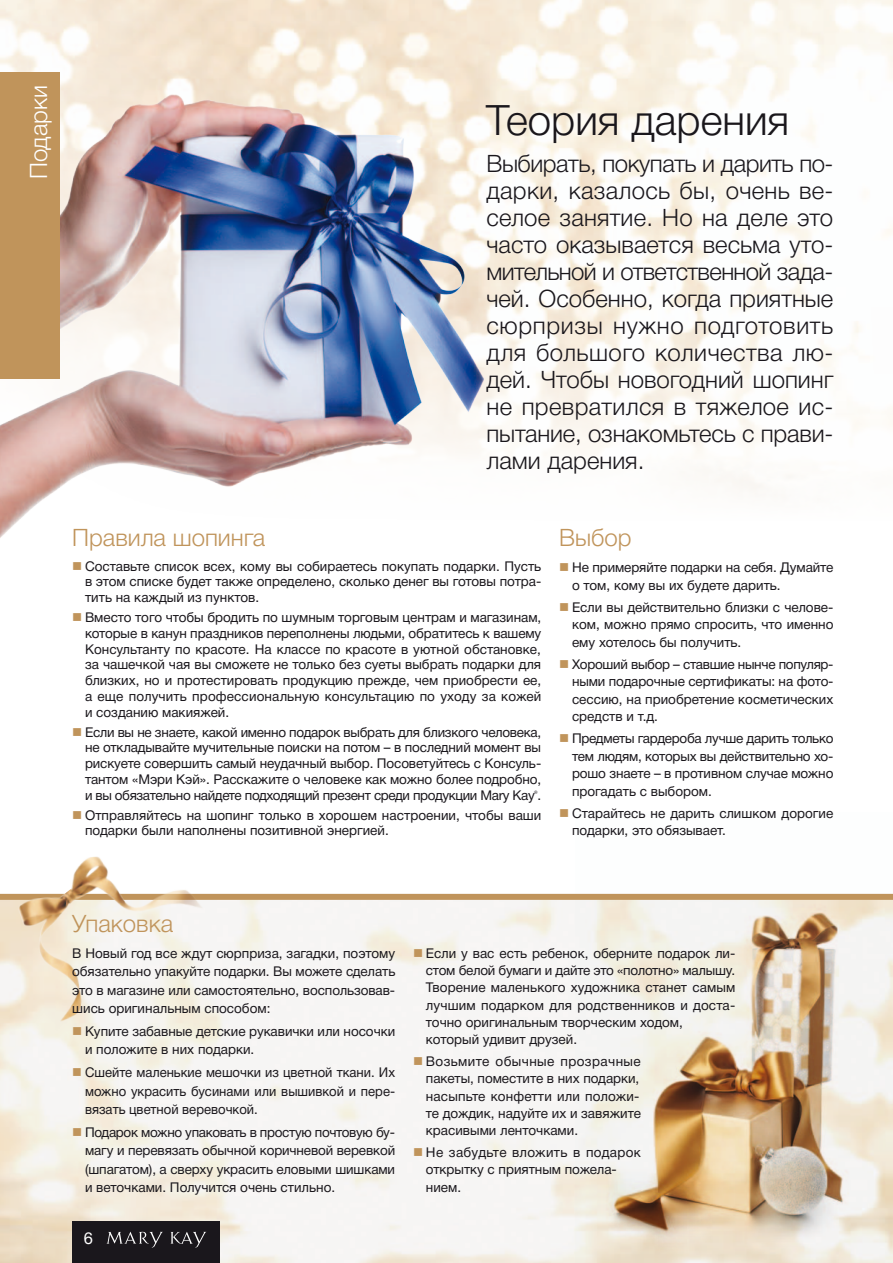
<style>
.page{position:relative;width:893px;height:1263px;background:#fff}
.page>*{position:absolute;margin:0;border:0;box-sizing:border-box;transform-origin:0 0}
.t1{font:300 42px "Helvetica Neue Cyr";color:#1a171c}
.заг_1{font:300 24px/27px "Helvetica Neue Cyr";letter-spacing:-.005em;color:#1a171c;text-align:justify}
.буллет_спец_предл{font:300 24px "Helvetica Neue Cyr";color:#c0945b}
.t2{font:300 24px "Helvetica Neue Cyr";color:#fff}
.t3{font:16.5px "Helvetica Neue Cyr";color:#fff}
.буллеты_3{font:13.5px/15.8px "Helvetica Neue Cyr";color:#1a171c;text-align:justify}
</style>
<div class="page">
<img style="left:0;top:900px;width:576px;height:363px">
<img style="left:576px;top:893px;width:317px;height:370px">
<img style="left:0;top:0;width:893px;height:494px">
<div style="left:0;top:894px;width:893px;height:6px;background:#c0945b"></div>
<img style="left:885px;top:893px;width:8px;height:188px">
<img style="left:6px;top:856px;width:253px;height:175px">
<img style="left:0;top:52px;width:509px;height:486px">
<div style="left:0;top:72px;width:60px;height:307px;background:#c0945b"></div>
<div style="left:72px;top:1222px;width:148px;height:41px;background:#1a171c"></div>
<svg style="left:107px;top:1232px;width:56px;height:15px"></svg>
<svg style="left:170px;top:1232px;width:36px;height:15px"></svg>
<svg style="left:73px;top:1027px;width:8px;height:8px"></svg>
<svg style="left:73px;top:1068px;width:8px;height:8px"></svg>
<svg style="left:73px;top:1128px;width:8px;height:8px"></svg>
<svg style="left:414px;top:948px;width:8px;height:8px"></svg>
<svg style="left:414px;top:1057px;width:8px;height:8px"></svg>
<svg style="left:414px;top:1148px;width:8px;height:8px"></svg>
<p class="t2" style="left:25px;top:179px;width:96px;rotate:-90deg">Подарки</p>
<p class="t1" style="left:486px;top:97px;width:305px">Теория дарения</p>
<p class="заг_1" style="left:486px;top:151px;width:348px">Выбирать, покупать и дарить по&shy;дарки, казалось бы, очень ве&shy;селое занятие. Но на деле это часто оказывается весьма уто&shy;мительной и ответственной зада&shy;чей. Особенно, когда приятные сюрпризы нужно подготовить для большого количества лю&shy;дей. Чтобы новогодний шопинг не превратился в тяжелое ис&shy;пытание, ознакомьтесь с прави&shy;лами дарения.</p>
<p class="буллет_спец_предл" style="left:72px;top:525px;width:194px">Правила шопинга</p>
<p class="буллеты_3" style="left:85px;top:558px;width:458px">Составьте список всех, кому вы собираетесь покупать подарки. Пусть в этом списке будет также определено, сколько денег вы готовы потра&shy;тить на каждый из пунктов.</p>
<p class="буллеты_3" style="left:85px;top:610px;width:458px">Вместо того чтобы бродить по шумным торговым центрам и магазинам, которые в канун праздников переполнены людьми, обратитесь к вашему Консультанту по красоте. На классе по красоте в уютной обстановке, за чашечкой чая вы сможете не только без суеты выбрать подарки для близких, но и протестировать продукцию прежде, чем приобрести ее, а еще получить профессиональную консультацию по уходу за кожей и созданию макияжей.</p>
<p class="буллеты_3" style="left:85px;top:724px;width:458px">Если вы не знаете, какой именно подарок выбрать для близкого человека, не откладывайте мучительные поиски на потом – в последний момент вы рискуете совершить самый неудачный выбор. Посоветуйтесь с Консуль&shy;тантом «Мэри Кэй». Расскажите о человеке как можно более подробно, и вы обязательно найдете подходящий презент среди продукции Mary Kay<sup>®</sup>.</p>
<p class="буллеты_3" style="left:85px;top:807px;width:458px">Отправляйтесь на шопинг только в хорошем настроении, чтобы ваши подарки были наполнены позитивной энергией.</p>
<p class="буллет_спец_предл" style="left:559px;top:525px;width:74px">Выбор</p>
<p class="буллеты_3" style="left:572px;top:559px;width:263px;line-height:17.5px">Не примеряйте подарки на себя. Думайте о том, кому вы их будете дарить.</p>
<p class="буллеты_3" style="left:572px;top:598px;width:263px;line-height:17.5px">Если вы действительно близки с челове&shy;ком, можно прямо спросить, что именно ему хотелось бы получить.</p>
<p class="буллеты_3" style="left:572px;top:655px;width:263px;line-height:17.5px">Хороший выбор – ставшие нынче популяр&shy;ными подарочные сертификаты: на фото&shy;сессию, на приобретение косметических средств и т.д.</p>
<p class="буллеты_3" style="left:572px;top:730px;width:263px;line-height:17.5px">Предметы гардероба лучше дарить только тем людям, которых вы действительно хо&shy;рошо знаете – в противном случае можно прогадать с выбором.</p>
<p class="буллеты_3" style="left:572px;top:804px;width:263px;line-height:17.5px">Старайтесь не дарить слишком дорогие подарки, это обязывает.</p>
<p class="буллет_спец_предл" style="left:72px;top:910px;width:102px">Упаковка</p>
<p class="буллеты_3" style="left:72px;top:944px;width:325px;line-height:18.5px">В Новый год все ждут сюрприза, загадки, поэтому обязательно упакуйте подарки. Вы можете сделать это в магазине или самостоятельно, воспользовав&shy;шись оригинальным способом:</p>
<p class="буллеты_3" style="left:85px;top:1022px;width:312px;line-height:18.5px">Купите забавные детские рукавички или носочки и положите в них подарки.</p>
<p class="буллеты_3" style="left:85px;top:1063px;width:312px;line-height:18.5px">Сшейте маленькие мешочки из цветной ткани. Их можно украсить бусинами или вышивкой и пере&shy;вязать цветной веревочкой.</p>
<p class="буллеты_3" style="left:85px;top:1123px;width:312px;line-height:18.5px">Подарок можно упаковать в простую почтовую бу&shy;магу и перевязать обычной коричневой веревкой (шпагатом), а сверху украсить еловыми шишками и веточками. Получится очень стильно.</p>
<p class="t3" style="left:84px;top:1229px;width:11px">6</p>
<p class="буллеты_3" style="left:426px;top:944px;width:311px;line-height:17.4px;text-align:left">Если у вас есть ребенок, оберните подарок ли&shy;стом белой бумаги и дайте это «полотно» малышу.<br>Творение маленького художника станет самым лучшим подарком для родственников и доста&shy;точно оригинальным творческим ходом, который удивит друзей.</p>
<p class="буллеты_3" style="left:426px;top:1053px;width:216px;line-height:17.4px">Возьмите обычные прозрачные пакеты, поместите в них подарки, насыпьте конфетти или положи&shy;те дождик, надуйте их и завяжите красивыми ленточками.</p>
<p class="буллеты_3" style="left:426px;top:1144px;width:216px;line-height:17.4px;text-align:left">Не забудьте вложить в подарок открытку с приятным пожела&shy;нием.</p>
</div>
